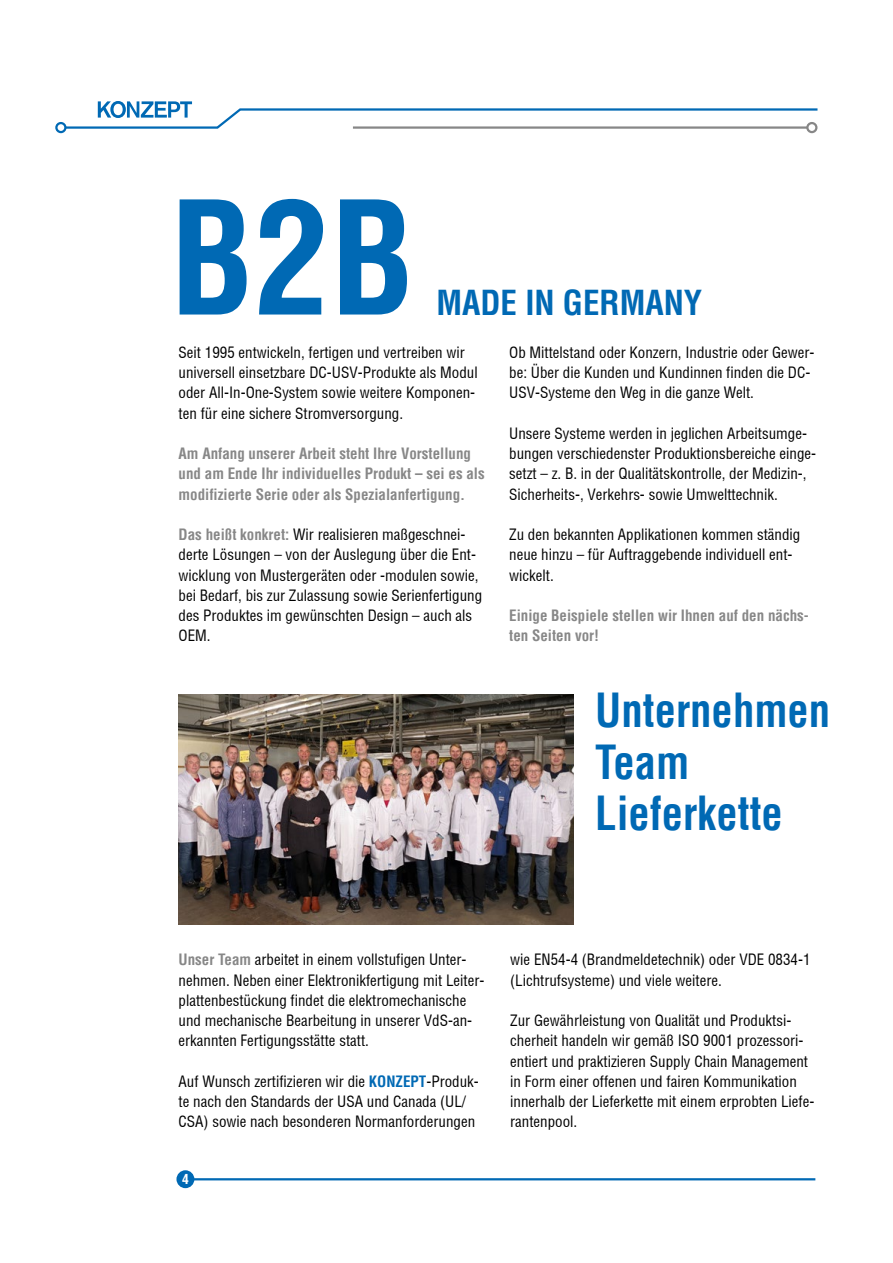
<style>
.page{position:relative;width:893px;height:1263px;background:#fff}
.page>*{position:absolute;margin:0;border:0;box-sizing:border-box;transform-origin:0 0}
.t1{font:700 condensed 151.8px "Context Condensed S Si";color:#0069b4}
.t2{font:700 condensed 45px/51.8px "Context Condensed S Si";color:#0069b4;scale:.95 1}
.t3{font:700 condensed 33px "Context Condensed S Si";color:#0069b4}
.t4{font:15px/20.2px "Context Condensed S Si Condensed";color:#000}
.t5{font:700 condensed 15px/20.2px "Context Condensed S Si";color:#878787}
.t6{font:700 condensed 13.5px "Context Condensed S Si";color:#fff}
.s1{font-family:"Context Condensed S Si";font-weight:700;font-stretch:condensed;color:#878787}
.s2{font-family:"Context Condensed S Si";font-weight:700;font-stretch:condensed;color:#0069b4}
</style>
<div class="page">
<hr style="left:192px;top:1178px;width:623px;height:2px;background:#0069b4">
<div style="left:176px;top:1170px;width:18px;height:18px;background:#0069b4;border-radius:50%"></div>
<div style="left:55px;top:122px;width:12px;height:11px;border:2px solid #0069b4;border-radius:50%"></div>
<svg style="left:63px;top:101px;width:755px;height:29px"></svg>
<hr style="left:353px;top:126px;width:454px;height:3px;background:#878787">
<div style="left:806px;top:122px;width:11px;height:11px;border:2px solid #878787;border-radius:50%"></div>
<img style="left:179px;top:694px;width:394px;height:230px">
<h1 class="t1" style="left:170px;top:166px;width:246px">B2B</h1>
<h3 class="t3" style="left:436px;top:282px;width:267px">MADE IN GERMANY</h3>
<p class="t4" style="left:179px;top:342px;width:301px">Seit 1995 entwickeln, fertigen und vertreiben wir universell einsetzbare DC-USV-Produkte als Modul oder All-In-One-System sowie weitere Komponen&shy;ten für eine sichere Stromversorgung.</p>
<p class="t5" style="left:179px;top:443px;width:308px">Am Anfang unserer Arbeit steht Ihre Vorstellung und am Ende Ihr individuelles Produkt – sei es als modifizierte Serie oder als Spezialanfertigung.</p>
<p class="t4" style="left:179px;top:524px;width:305px"><span class="s1">Das heißt konkret:</span> Wir realisieren maßgeschnei&shy;derte Lösungen – von der Auslegung über die Ent&shy;wicklung von Mustergeräten oder -modulen sowie, bei Bedarf, bis zur Zulassung sowie Serienfertigung des Produktes im gewünschten Design – auch als OEM.</p>
<p class="t4" style="left:509px;top:342px;width:307px">Ob Mittelstand oder Konzern, Industrie oder Gewer&shy;be: Über die Kunden und Kundinnen finden die DC-<br>USV-Systeme den Weg in die ganze Welt.</p>
<p class="t4" style="left:509px;top:423px;width:308px">Unsere Systeme werden in jeglichen Arbeitsumge&shy;bungen verschiedenster Produktionsbereiche einge&shy;setzt – z. B. in der Qualitätskontrolle, der Medizin-, Sicherheits-, Verkehrs- sowie Umwelttechnik.</p>
<p class="t4" style="left:509px;top:524px;width:293px">Zu den bekannten Applikationen kommen ständig neue hinzu – für Auftraggebende individuell ent&shy;wickelt.</p>
<p class="t5" style="left:509px;top:605px;width:301px">Einige Beispiele stellen wir Ihnen auf den nächs&shy;ten Seiten vor!</p>
<h2 class="t2" style="left:595px;top:684px;width:249px">Unternehmen<br>Team<br>Lieferkette</h2>
<p class="t4" style="left:179px;top:949px;width:307px"><span class="s1">Unser Team</span> arbeitet in einem vollstufigen Unter&shy;nehmen. Neben einer Elektronikfertigung mit Leiter&shy;plattenbestückung findet die elektromechanische und mechanische Bearbeitung in unserer VdS-an&shy;erkannten Fertigungsstätte statt.</p>
<p class="t4" style="left:179px;top:1071px;width:302px">Auf Wunsch zertifizieren wir die <span class="s2">KONZEPT</span>-Produk&shy;te nach den Standards der USA und Canada (UL/<br>CSA) sowie nach besonderen Normanforderungen</p>
<p class="t6" style="left:182px;top:1171px;width:8px">4</p>
<p class="t4" style="left:510px;top:949px;width:302px">wie EN54-4 (Brandmeldetechnik) oder VDE 0834-1 (Lichtrufsysteme) und viele weitere.</p>
<p class="t4" style="left:510px;top:1010px;width:306px">Zur Gewährleistung von Qualität und Produktsi&shy;cherheit handeln wir gemäß ISO 9001 prozessori&shy;entiert und praktizieren Supply Chain Management in Form einer offenen und fairen Kommunikation innerhalb der Lieferkette mit einem erprobten Liefe&shy;rantenpool.</p>
</div>
